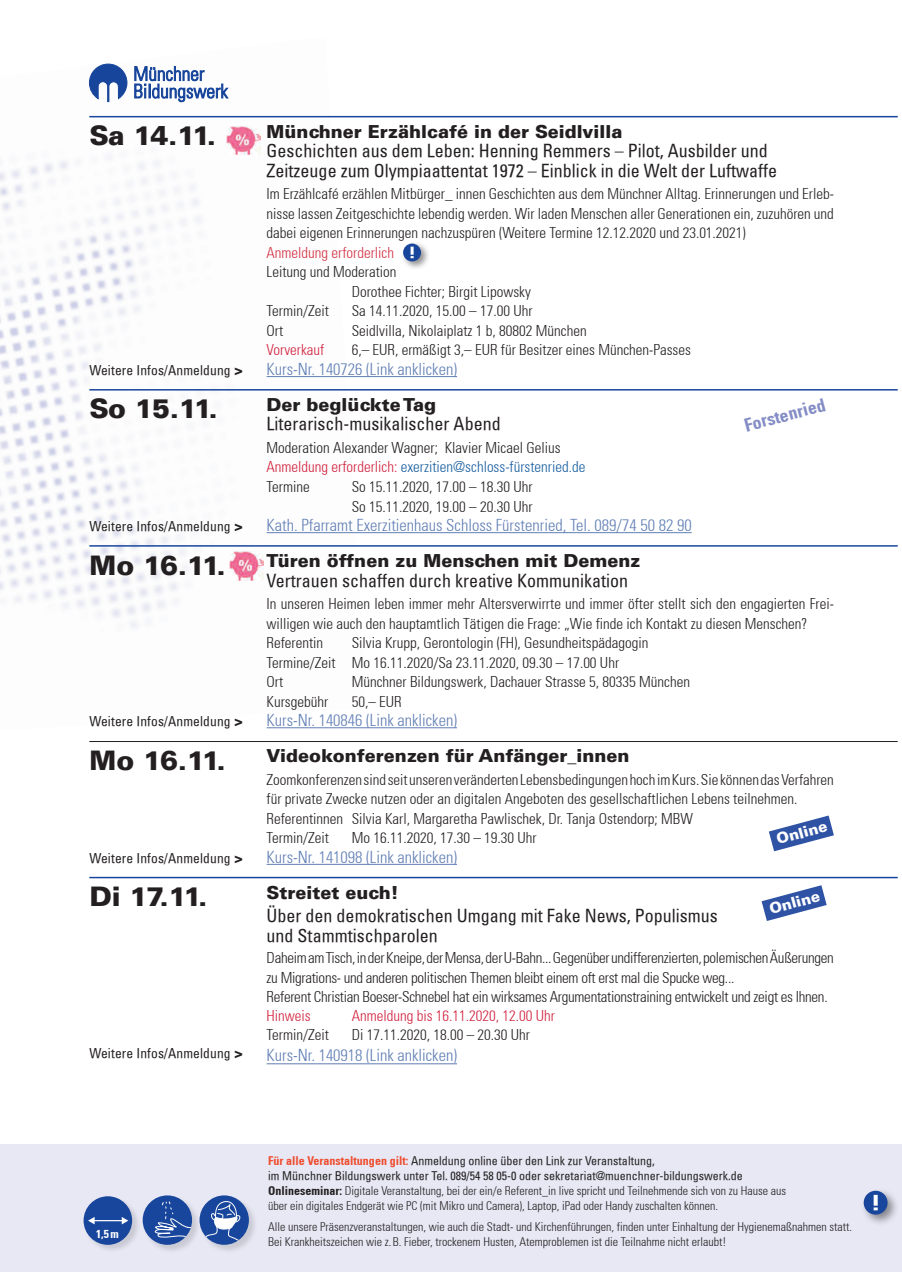
<style>
.page{position:relative;width:902px;height:1272px;background:#fff}
.page>*{position:absolute;margin:0;border:0;box-sizing:border-box;transform-origin:0 0}
.t1{font:900 27px "Univers LT";letter-spacing:-.045em;color:#231f20}
.t2{font:condensed 18px/19.5px "Univers";color:#231f20}
.t3{font:900 18px "Univers LT";color:#231f20}
.t4{font:700 condensed 18px "Univers";color:#848cc5}
.t5{font:300 condensed 16.5px "Univers";color:#607eb4}
.t6{font:300 condensed 15px/19.5px "Univers";color:#231f20}
.t7{font:300 condensed 15px/19.2px "Univers";letter-spacing:-.02em;color:#231f20}
.t8{font:300 condensed 15px "Univers";color:#d1213e}
.t9{font:300 condensed 15px "Univers";color:#d33144}
.t10{font:900 15px "Univers LT";color:#fff}
.t11{font:condensed 13.5px "Univers";letter-spacing:.01em;color:#231f20}
.t12{font:300 condensed 12px/15px "Univers";color:#231f20}
.t13{font:700 condensed 11.55px "Univers";color:#fff}
.s1{font-family:"Univers LT";font-weight:900;font-stretch:normal}
.s2{color:#d1213e}
.s3{color:#175d9e}
.s4{font-weight:700;color:#ef4d2f}
.s5{font-weight:400}
.s6{font-weight:700}
</style>
<div class="page">
<div style="left:0;top:1144px;width:901px;height:127px;background:#e7e8f4"></div>
<div style="left:199px;top:1194px;width:59px;height:59px;background:#231f20;opacity:.15"></div>
<svg style="left:199px;top:1195px;width:50px;height:49px"></svg>
<div style="left:230px;top:1216px;width:19px;height:17px;background:#231f20;opacity:.15"></div>
<div style="left:222px;top:1207px;width:31px;height:25px;background:#231f20;opacity:.15"></div>
<svg style="left:203px;top:1197px;width:42px;height:47px"></svg>
<div style="left:83px;top:1195px;width:58px;height:58px;background:#231f20;opacity:.15"></div>
<div style="left:84px;top:1196px;width:48px;height:48px;background:#18469d;border-radius:50%"></div>
<hr style="left:92px;top:1219px;width:31px;height:2px;background:#fff">
<svg style="left:88px;top:1217px;width:7px;height:7px"></svg>
<svg style="left:122px;top:1217px;width:6px;height:7px"></svg>
<div style="left:142px;top:1194px;width:59px;height:59px;background:#231f20;opacity:.15"></div>
<div style="left:143px;top:1195px;width:49px;height:49px;background:#18469d;border-radius:50%"></div>
<svg style="left:154px;top:1200px;width:38px;height:38px"></svg>
<div style="left:860px;top:1187px;width:39px;height:39px;background:#231f20;opacity:.5"></div>
<div style="left:863px;top:1190px;width:24px;height:24px;background:#18469d;border-radius:50%"></div>
<svg style="left:873px;top:1207px;width:4px;height:3px"></svg>
<svg style="left:873px;top:1194px;width:4px;height:11px"></svg>
<img style="left:0;top:63px;width:366px;height:666px">
<hr style="left:266px;top:376px;width:191px;height:1px;background:#607eb4">
<hr style="left:266px;top:532px;width:425px;height:1px;background:#607eb4">
<hr style="left:266px;top:727px;width:191px;height:1px;background:#607eb4">
<hr style="left:266px;top:863px;width:191px;height:1px;background:#607eb4">
<hr style="left:266px;top:1063px;width:191px;height:1px;background:#607eb4">
<hr style="left:89px;top:116px;width:808px;height:1px;background:#18469d">
<hr style="left:89px;top:389px;width:808px;height:1px;background:#18469d">
<hr style="left:89px;top:545px;width:808px;height:1px;background:#18469d">
<hr style="left:89px;top:741px;width:808px;height:1px;background:#231f20">
<hr style="left:89px;top:876px;width:808px;height:2px;background:#18469d">
<svg style="left:768px;top:815px;width:65px;height:36px"></svg>
<svg style="left:761px;top:885px;width:65px;height:36px"></svg>
<div style="left:400px;top:241px;width:30px;height:30px;background:#231f20;opacity:.5"></div>
<svg style="left:403px;top:243px;width:18px;height:18px"></svg>
<svg style="left:410px;top:247px;width:3px;height:11px"></svg>
<img style="left:230px;top:551px;width:34px;height:29px">
<img style="left:226px;top:126px;width:34px;height:29px">
<h1 class="t1" style="left:89px;top:119px;width:128px">Sa 14.11.</h1>
<p class="t11" style="left:89px;top:361px;width:155px">Weitere Infos/Anmeldung <span class="s1">&gt;</span></p>
<h1 class="t1" style="left:89px;top:392px;width:130px">So 15.11.</h1>
<p class="t11" style="left:89px;top:517px;width:155px">Weitere Infos/Anmeldung <span class="s1">&gt;</span></p>
<h1 class="t1" style="left:89px;top:548px;width:138px">Mo 16.11.</h1>
<p class="t11" style="left:89px;top:712px;width:155px">Weitere Infos/Anmeldung <span class="s1">&gt;</span></p>
<h1 class="t1" style="left:89px;top:743px;width:138px">Mo 16.11.</h1>
<p class="t11" style="left:89px;top:849px;width:155px">Weitere Infos/Anmeldung <span class="s1">&gt;</span></p>
<h1 class="t1" style="left:89px;top:879px;width:120px">Di 17.11.</h1>
<p class="t11" style="left:89px;top:1044px;width:155px">Weitere Infos/Anmeldung <span class="s1">&gt;</span></p>
<p class="t3" style="left:266px;top:120px;width:357px">Münchner Erzählcafé in der Seidlvilla</p>
<p class="t2" style="left:266px;top:141px;width:512px">Geschichten aus dem Leben: Henning Remmers – Pilot, Ausbilder und<br>Zeitzeuge zum Olympiaattentat 1972 – Einblick in die Welt der Luftwaffe</p>
<p class="t6" style="left:266px;top:184px;width:568px;text-align:justify">Im Erzählcafé erzählen Mitbürger_ innen Geschichten aus dem Münchner Alltag. Erinnerungen und Erleb&shy;nisse lassen Zeitgeschichte lebendig werden. Wir laden Menschen aller Generationen ein, zuzuhören und dabei eigenen Erinnerungen nachzuspüren (Weitere Termine 12.12.2020 und 23.01.2021)</p>
<p class="t9" style="left:266px;top:243px;width:129px">Anmeldung erforderlich</p>
<p class="t6" style="left:266px;top:262px;width:131px">Leitung und Moderation</p>
<p class="t6" style="left:351px;top:282px;width:181px">Dorothee Fichter; Birgit Lipowsky</p>
<p class="t6" style="left:266px;top:301px;width:64px">Termin/Zeit</p>
<p class="t6" style="left:351px;top:301px;width:182px">Sa 14.11.2020, 15.00 – 17.00 Uhr</p>
<p class="t6" style="left:266px;top:321px;width:18px">Ort</p>
<p class="t6" style="left:351px;top:321px;width:236px">Seidlvilla, Nikolaiplatz 1 b, 80802 München</p>
<p class="t8" style="left:266px;top:341px;width:59px">Vorverkauf</p>
<p class="t6" style="left:351px;top:340px;width:341px">6,– EUR, ermäßigt 3,– EUR für Besitzer eines München-Passes</p>
<p class="t5" style="left:266px;top:359px;width:192px">Kurs-Nr. 140726 (Link anklicken)</p>
<p class="t3" style="left:266px;top:393px;width:171px">Der beglückte Tag</p>
<p class="t2" style="left:266px;top:414px;width:235px">Literarisch-musikalischer Abend</p>
<p class="t6" style="left:266px;top:438px;width:320px">Moderation Alexander Wagner; Klavier Micael Gelius<br><span class="s2">Anmeldung erforderlich:</span> <span class="s3">exerzitien@schloss-fürstenried.de<br></span>Termine</p>
<p class="t4" style="left:742px;top:415px;width:84px;rotate:-15deg">Forstenried</p>
<p class="t6" style="left:351px;top:477px;width:182px">So 15.11.2020, 17.00 – 18.30 Uhr<br>So 15.11.2020, 19.00 – 20.30 Uhr</p>
<p class="t5" style="left:266px;top:515px;width:426px">Kath. Pfarramt Exerzitienhaus Schloss Fürstenried, Tel. 089/74 50 82 90</p>
<p class="t3" style="left:266px;top:549px;width:375px">Türen öffnen zu Menschen mit Demenz</p>
<p class="t2" style="left:266px;top:570px;width:363px">Vertrauen schaffen durch kreative Kommunikation</p>
<p class="t6" style="left:266px;top:594px;width:568px">In unseren Heimen leben immer mehr Altersverwirrte und immer öfter stellt sich den engagierten Frei&shy;willigen wie auch den hauptamtlich Tätigen die Frage: „Wie finde ich Kontakt zu diesen Menschen?<br>Referentin</p>
<p class="t6" style="left:266px;top:633px;width:383px;text-indent:85px">Silvia Krupp, Gerontologin (FH), Gesundheitspädagogin<br>Termine/Zeit Mo 16.11.2020/Sa 23.11.2020, 09.30 – 17.00 Uhr<br>Ort</p>
<p class="t6" style="left:351px;top:672px;width:340px">Münchner Bildungswerk, Dachauer Strasse 5, 80335 München</p>
<p class="t6" style="left:266px;top:691px;width:63px">Kursgebühr</p>
<p class="t6" style="left:351px;top:691px;width:51px">50,– EUR</p>
<p class="t5" style="left:266px;top:710px;width:192px">Kurs-Nr. 140846 (Link anklicken)</p>
<p class="t3" style="left:266px;top:744px;width:364px">Videokonferenzen für Anfänger_innen</p>
<p class="t6" style="left:266px;top:769px;width:568px">Zoomkonferenzen sind seit unseren veränderten Lebensbedingungen hoch im Kurs. Sie können das Verfahren für private Zwecke nutzen oder an digitalen Angeboten des gesellschaftlichen Lebens teilnehmen.<br>Referentinnen Silvia Karl, Margaretha Pawlischek, Dr. Tanja Ostendorp; MBW<br>Termin/Zeit</p>
<p class="t10" style="left:774px;top:830px;width:53px;rotate:-15deg">Online</p>
<p class="t6" style="left:351px;top:828px;width:186px">Mo 16.11.2020, 17.30 – 19.30 Uhr</p>
<p class="t5" style="left:266px;top:847px;width:192px">Kurs-Nr. 141098 (Link anklicken)</p>
<p class="t3" style="left:266px;top:881px;width:134px">Streitet euch!</p>
<p class="t2" style="left:266px;top:905px;width:452px;line-height:20px">Über den demokratischen Umgang mit Fake News, Populismus und Stammtischparolen</p>
<p class="t7" style="left:266px;top:948px;width:568px">Daheim am Tisch, in der Kneipe,der Mensa, der U-Bahn... Gegenüber undifferenzierten, polemischen Äußerungen zu Migrations- und anderen politischen Themen bleibt einem oft erst mal die Spucke weg...<br>Referent Christian Boeser-Schnebel hat ein wirksames Argumentationstraining entwickelt und zeigt es Ihnen.</p>
<p class="t8" style="left:266px;top:1006px;width:46px">Hinweis</p>
<p class="t8" style="left:351px;top:1006px;width:205px">Anmeldung bis 16.11.2020, 12.00 Uhr</p>
<p class="t6" style="left:266px;top:1025px;width:64px">Termin/Zeit</p>
<p class="t6" style="left:351px;top:1025px;width:180px">Di 17.11.2020, 18.00 – 20.30 Uhr</p>
<p class="t5" style="left:266px;top:1045px;width:192px">Kurs-Nr. 140918 (Link anklicken)</p>
<p class="t10" style="left:767px;top:899px;width:53px;rotate:-15deg">Online</p>
<p class="t13" style="left:96px;top:1226px;width:24px">1,5m</p>
<p class="t12" style="left:268px;top:1152px;width:519px"><span class="s4">Für alle Veranstaltungen gilt:</span> <span class="s5">Anmeldung online über den Link zur Veranstaltung,<br>im Münchner Bildungswerk unter Tel. 089/54 58 05-0 oder sekretariat@muenchner-bildungswerk.de </span><span class="s6">Onlineseminar:</span> Digitale Veranstaltung, bei der ein/e Referent_in live spricht und Teilnehmende sich von zu Hause aus über ein digitales Endgerät wie PC (mit Mikro und Camera), Laptop, iPad oder Handy zuschalten können.</p>
<p class="t12" style="left:268px;top:1219px;width:585px">Alle unsere Präsenzveranstaltungen, wie auch die Stadt- und Kirchenführungen, finden unter Einhaltung der Hygienemaßnahmen statt.<br>Bei Krankheitszeichen wie z.B. Fieber, trockenem Husten, Atemproblemen ist die Teilnahme nicht erlaubt!</p>
</div>
